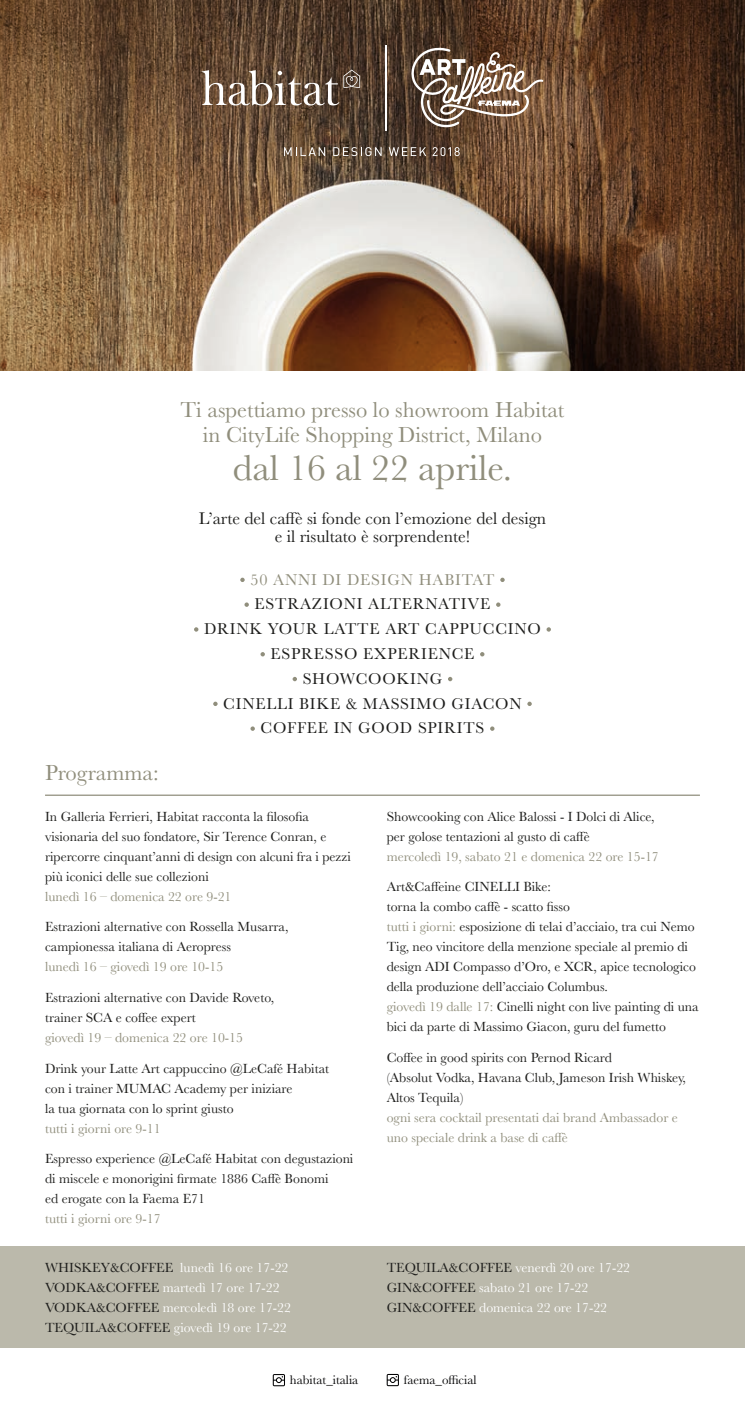
<style>
.page{position:relative;width:745px;height:1414px;background:#fff}
.page>*{position:absolute;margin:0;border:0;box-sizing:border-box;transform-origin:0 0}
.t1{font:37.5px "Baskerville";color:#908e7c}
.t2{font:22.5px/25px "Baskerville";color:#908e7c;text-align:center}
.t3{font:17.5px/17.5px "Baskerville";color:#1d1d1b;text-align:center}
.t4{font:16.25px/24.8px "Baskerville";letter-spacing:.05em;color:#1d1d1b;text-align:center}
.t5{font:16.25px "Baskerville";letter-spacing:.05em;color:#908e7c}
.t6{font:13.75px/20px "Baskerville";color:#1d1d1b}
.t7{font:13.75px/20px "Baskerville";color:#908e7c}
.t8{font:13.75px/20px "Baskerville";color:#fff}
.t9{font:12.88px "Baskerville";color:#020203}
.s1{color:#908e7c}
.s2{color:#1d1d1b}
</style>
<div class="page">
<div style="left:0;top:1246px;width:744px;height:102px;background:#bbb9ab"></div>
<img style="left:0;top:0;width:744px;height:370px">
<hr style="left:45px;top:794px;width:654px;height:2px;background:#908e7c">
<svg style="left:240px;top:578px;width:4px;height:4px"></svg>
<svg style="left:500px;top:578px;width:4px;height:4px"></svg>
<svg style="left:244px;top:602px;width:5px;height:5px"></svg>
<svg style="left:496px;top:602px;width:4px;height:5px"></svg>
<svg style="left:194px;top:627px;width:4px;height:5px"></svg>
<svg style="left:546px;top:627px;width:4px;height:5px"></svg>
<svg style="left:260px;top:652px;width:5px;height:4px"></svg>
<svg style="left:480px;top:652px;width:4px;height:4px"></svg>
<svg style="left:292px;top:677px;width:5px;height:4px"></svg>
<svg style="left:448px;top:677px;width:4px;height:4px"></svg>
<svg style="left:213px;top:702px;width:4px;height:4px"></svg>
<svg style="left:527px;top:702px;width:4px;height:4px"></svg>
<svg style="left:250px;top:726px;width:5px;height:5px"></svg>
<svg style="left:490px;top:726px;width:4px;height:5px"></svg>
<svg style="left:409px;top:46px;width:134px;height:81px;background:#866f5e"></svg>
<svg style="left:201px;top:70px;width:159px;height:35px;background:#806e5e"></svg>
<hr style="left:385px;top:45px;width:1px;height:85px;background:#fff">
<svg style="left:284px;top:147px;width:41px;height:9px"></svg>
<svg style="left:333px;top:147px;width:48px;height:9px"></svg>
<svg style="left:388px;top:147px;width:38px;height:9px"></svg>
<svg style="left:432px;top:147px;width:27px;height:9px"></svg>
<svg style="left:272px;top:1374px;width:13px;height:12px"></svg>
<svg style="left:386px;top:1374px;width:12px;height:12px"></svg>
<h2 class="t2" style="left:180px;top:398px;width:385px">Ti aspettiamo presso lo showroom Habitat in CityLife Shopping District, Milano</h2>
<h1 class="t1" style="left:233px;top:444px;width:281px">dal 16 al 22 aprile.</h1>
<p class="t3" style="left:199px;top:510px;width:349px">L’arte del caffè si fonde con l’emozione del design e il risultato è sorprendente!</p>
<h2 class="t2" style="left:45px;top:761px;width:115px">Programma:</h2>
<p class="t5" style="left:250px;top:569px;width:245px">50 ANNI DI DESIGN HABITAT</p>
<p class="t4" style="left:204px;top:592px;width:338px">ESTRAZIONI ALTERNATIVE<br>DRINK YOUR LATTE ART CAPPUCCINO<br>ESPRESSO EXPERIENCE<br>SHOWCOOKING<br>CINELLI BIKE &amp; MASSIMO GIACON<br>COFFEE IN GOOD SPIRITS</p>
<p class="t6" style="left:45px;top:806px;width:307px">In Galleria Ferrieri, Habitat racconta la filosofia visionaria del suo fondatore, Sir Terence Conran, e ripercorre cinquant’anni di design con alcuni fra i pezzi più iconici delle sue collezioni</p>
<p class="t7" style="left:45px;top:886px;width:188px">lunedì 16 – domenica 22 ore 9-21</p>
<p class="t6" style="left:45px;top:917px;width:245px">Estrazioni alternative con Rossella Musarra, campionessa italiana di Aeropress</p>
<p class="t7" style="left:45px;top:957px;width:179px">lunedì 16 – giovedì 19 ore 10-15</p>
<p class="t6" style="left:45px;top:988px;width:231px">Estrazioni alternative con Davide Roveto, trainer SCA e coffee expert</p>
<p class="t7" style="left:45px;top:1028px;width:199px">giovedì 19 – domenica 22 ore 10-15</p>
<p class="t6" style="left:45px;top:1058px;width:285px">Drink your Latte Art cappuccino @LeCafé Habitat con i trainer MUMAC Academy per iniziare<br>la tua giornata con lo sprint giusto</p>
<p class="t7" style="left:45px;top:1118px;width:117px">tutti i giorni ore 9-11</p>
<p class="t6" style="left:45px;top:1149px;width:309px">Espresso experience @LeCafé Habitat con degustazioni di miscele e monorigini firmate 1886 Caffè Bonomi<br>ed erogate con la Faema E71</p>
<p class="t7" style="left:45px;top:1209px;width:117px">tutti i giorni ore 9-17</p>
<p class="t6" style="left:386px;top:806px;width:269px">Showcooking con Alice Balossi - I Dolci di Alice, per golose tentazioni al gusto di caffè</p>
<p class="t7" style="left:386px;top:846px;width:273px">mercoledì 19, sabato 21 e domenica 22 ore 15-17</p>
<p class="t6" style="left:386px;top:877px;width:313px">Art&amp;Caffeine CINELLI Bike:<br>torna la combo caffè - scatto fisso<br><span class="s1">tutti i giorni:</span> esposizione di telai d’acciaio, tra cui Nemo Tig, neo vincitore della menzione speciale al premio di design ADI Compasso d’Oro, e XCR, apice tecnologico della produzione dell’acciaio Columbus.<br><span class="s1">giovedì 19 dalle 17:</span> Cinelli night con live painting di una bici da parte di Massimo Giacon, guru del fumetto</p>
<p class="t6" style="left:386px;top:1048px;width:301px">Coffee in good spirits con Pernod Ricard<br>(Absolut Vodka, Havana Club, Jameson Irish Whiskey,<br>Altos Tequila)</p>
<p class="t7" style="left:386px;top:1108px;width:292px">ogni sera cocktail presentati dai brand Ambassador e uno speciale drink a base di caffè</p>
<p class="t8" style="left:45px;top:1257px;width:247px"><span class="s2">WHISKEY&amp;COFFEE</span> lunedì 16 ore 17-22<br><span class="s2">VODKA&amp;COFFEE</span> martedì 17 ore 17-22<br><span class="s2">VODKA&amp;COFFEE</span> mercoledì 18 ore 17-22<br><span class="s2">TEQUILA&amp;COFFEE</span> giovedì 19 ore 17-22</p>
<p class="t8" style="left:386px;top:1257px;width:245px"><span class="s2">TEQUILA&amp;COFFEE</span> venerdì 20 ore 17-22<br><span class="s2">GIN&amp;COFFEE</span> sabato 21 ore 17-22<br><span class="s2">GIN&amp;COFFEE</span> domenica 22 ore 17-22</p>
<p class="t9" style="left:290px;top:1372px;width:70px">habitat_italia</p>
<p class="t9" style="left:403px;top:1372px;width:74px">faema_official</p>
</div>
